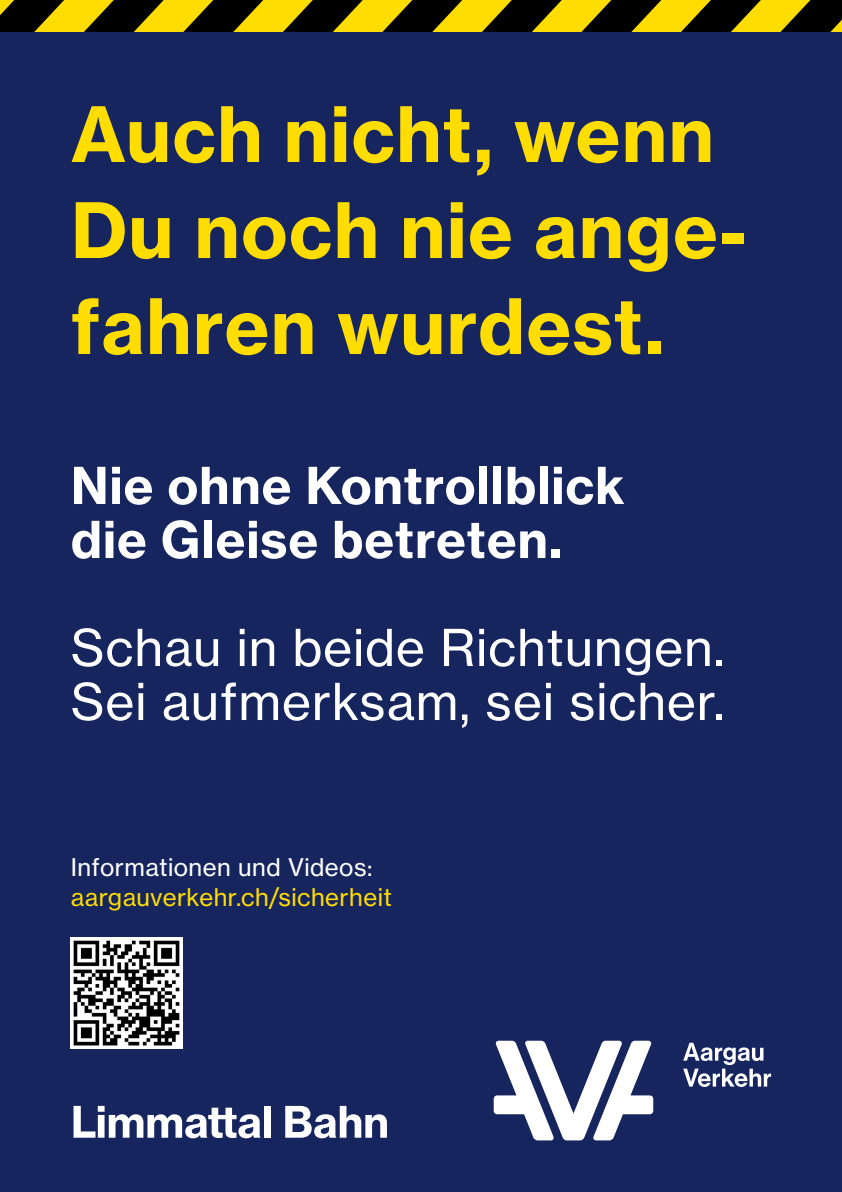
<style>
.page{position:relative;width:842px;height:1192px;background:#fff}
.page>*{position:absolute;margin:0;border:0;box-sizing:border-box;transform-origin:0 0}
.t1{font:75px/96px "N Haas Grotesk TX Std 75 Bd";letter-spacing:.02em;color:#fd0}
.t2{font:50px/54px "N Haas Grotesk TX Std 55 Rg";letter-spacing:.02em;color:#fff}
.t3{font:50px/54px "N Haas Grotesk TX Std 75 Bd";letter-spacing:.02em;color:#fff}
.t4{font:24px "N Haas Grotesk TX Std 55 Rg";letter-spacing:.02em;color:#fd0}
.t5{font:24px "N Haas Grotesk TX Std 55 Rg";letter-spacing:.02em;color:#fff}
</style>
<div class="page">
<svg style="left:0;top:0;width:842px;height:32px;background:#796900"></svg>
<div style="left:0;top:32px;width:842px;height:1160px;background:#17255f"></div>
<svg style="left:494px;top:1041px;width:159px;height:99px"></svg>
<svg style="left:683px;top:1043px;width:88px;height:44px"></svg>
<img style="left:71px;top:937px;width:111px;height:112px">
<svg style="left:74px;top:1106px;width:186px;height:32px"></svg>
<div style="left:264px;top:1106px;width:6px;height:32px;background:#fff"></div>
<svg style="left:285px;top:1106px;width:102px;height:32px"></svg>
<h1 class="t1" style="left:71px;top:86px;width:677px">Auch nicht, wenn<br>Du noch nie ange&shy;fahren wurdest.</h1>
<p class="t3" style="left:71px;top:459px;width:555px">Nie ohne Kontrollblick die Gleise betreten.</p>
<p class="t2" style="left:71px;top:621px;width:655px">Schau in beide Richtungen.<br>Sei aufmerksam, sei sicher.</p>
<p class="t5" style="left:71px;top:853px;width:303px">Informationen und Videos:</p>
<p class="t4" style="left:71px;top:883px;width:323px">aargauverkehr.ch/sicherheit</p>
</div>
